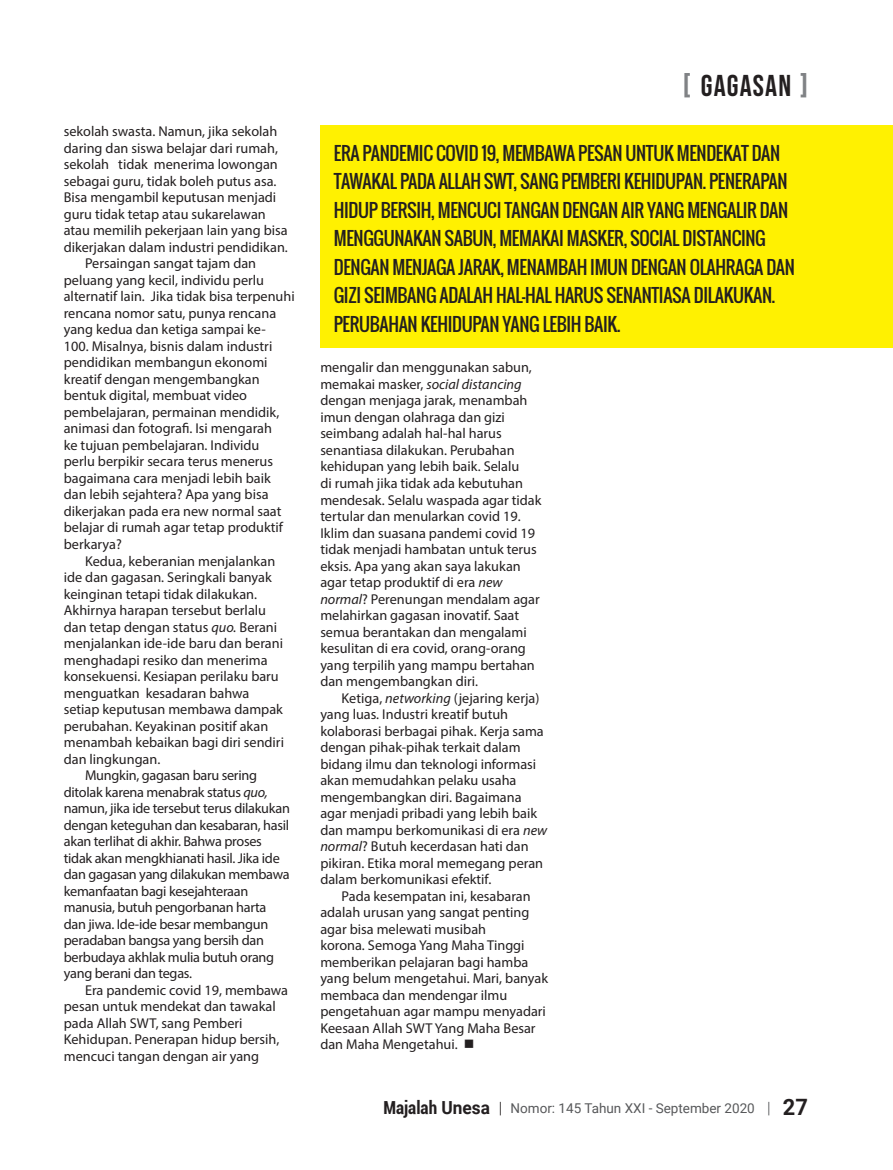
<style>
.page{position:relative;width:893px;height:1170px;background:#fff}
.page>*{position:absolute;margin:0;border:0;box-sizing:border-box;transform-origin:0 0}
.t1{font:30px "Bebas Neue";letter-spacing:.04em;color:#231f20}
.t2{font:18px/28.5px "Oswald";letter-spacing:-.02em;color:#231f20}
.t3{font:14.25px/16.5px "Myriad Pro";color:#231f20}
.t4{font:14.25px "Myriad Pro";letter-spacing:-.02em;color:#231f20}
.t5{font:13.5px "Roboto";color:#57585a}
.s1{font-style:italic}
.s2{color:#808285}
.s3{font-weight:700;font-stretch:condensed;font-size:18px;color:#231f20}
.s4{font-weight:700;font-size:18px;color:#231f20}
.s5{font-family:"Minion Pro";color:#231f20}
.s6{font-family:"Minion Pro"}
.s7{font-weight:700;font-size:22.5px;color:#231f20}
</style>
<div class="page">
<div style="left:320px;top:125px;width:573px;height:223px;background:#fff101"></div>
<p class="t3" style="left:64px;top:123px;width:215px">sekolah swasta. Namun, jika sekolah</p>
<p class="t3" style="left:64px;top:139px;width:216px">daring dan siswa belajar dari rumah,</p>
<p class="t3" style="left:64px;top:156px;width:215px">sekolah tidak menerima lowongan</p>
<p class="t3" style="left:64px;top:172px;width:214px">sebagai guru, tidak boleh putus asa.</p>
<p class="t3" style="left:64px;top:189px;width:214px">Bisa mengambil keputusan menjadi</p>
<p class="t3" style="left:64px;top:205px;width:204px">guru tidak tetap atau sukarelawan</p>
<p class="t3" style="left:64px;top:222px;width:225px">atau memilih pekerjaan lain yang bisa</p>
<p class="t3" style="left:64px;top:238px;width:226px">dikerjakan dalam industri pendidikan.</p>
<p class="t3" style="left:85px;top:255px;width:173px">Persaingan sangat tajam dan</p>
<p class="t3" style="left:64px;top:271px;width:202px">peluang yang kecil, individu perlu</p>
<p class="t3" style="left:64px;top:288px;width:232px">alternatif lain. Jika tidak bisa terpenuhi</p>
<p class="t3" style="left:64px;top:304px;width:214px">rencana nomor satu, punya rencana</p>
<p class="t3" style="left:64px;top:321px;width:203px">yang kedua dan ketiga sampai ke-</p>
<p class="t3" style="left:64px;top:337px;width:210px">100. Misalnya, bisnis dalam industri</p>
<p class="t3" style="left:64px;top:354px;width:205px">pendidikan membangun ekonomi</p>
<p class="t3" style="left:64px;top:370px;width:197px">kreatif dengan mengembangkan</p>
<p class="t3" style="left:64px;top:387px;width:185px">bentuk digital, membuat video</p>
<p class="t3" style="left:64px;top:403px;width:217px">pembelajaran, permainan mendidik,</p>
<p class="t3" style="left:64px;top:420px;width:210px">animasi dan fotografi. Isi mengarah</p>
<p class="t3" style="left:64px;top:436px;width:197px">ke tujuan pembelajaran. Individu</p>
<p class="t3" style="left:64px;top:453px;width:211px">perlu berpikir secara terus menerus</p>
<p class="t3" style="left:64px;top:469px;width:208px">bagaimana cara menjadi lebih baik</p>
<p class="t3" style="left:64px;top:486px;width:206px">dan lebih sejahtera? Apa yang bisa</p>
<p class="t3" style="left:64px;top:502px;width:219px">dikerjakan pada era new normal saat</p>
<p class="t3" style="left:64px;top:519px;width:221px">belajar di rumah agar tetap produktif</p>
<p class="t3" style="left:64px;top:535px;width:60px">berkarya?</p>
<p class="t3" style="left:85px;top:552px;width:192px">Kedua, keberanian menjalankan</p>
<p class="t3" style="left:64px;top:568px;width:210px">ide dan gagasan. Seringkali banyak</p>
<p class="t3" style="left:64px;top:585px;width:195px">keinginan tetapi tidak dilakukan.</p>
<p class="t3" style="left:64px;top:601px;width:204px">Akhirnya harapan tersebut berlalu</p>
<p class="t3" style="left:64px;top:618px;width:215px">dan tetap dengan status <span class="s1">quo.</span> Berani</p>
<p class="t3" style="left:64px;top:634px;width:221px">menjalankan ide-ide baru dan berani</p>
<p class="t3" style="left:64px;top:651px;width:205px">menghadapi resiko dan menerima</p>
<p class="t3" style="left:64px;top:667px;width:217px">konsekuensi. Kesiapan perilaku baru</p>
<p class="t3" style="left:64px;top:684px;width:187px">menguatkan kesadaran bahwa</p>
<p class="t3" style="left:64px;top:700px;width:221px">setiap keputusan membawa dampak</p>
<p class="t3" style="left:64px;top:717px;width:206px">perubahan. Keyakinan positif akan</p>
<p class="t3" style="left:64px;top:733px;width:222px">menambah kebaikan bagi diri sendiri</p>
<p class="t3" style="left:64px;top:750px;width:98px">dan lingkungan.</p>
<p class="t4" style="left:85px;top:766px;width:173px">Mungkin, gagasan baru sering</p>
<p class="t4" style="left:64px;top:783px;width:205px">ditolak karena menabrak status <span class="s1">quo,</span></p>
<p class="t4" style="left:64px;top:799px;width:228px">namun, jika ide tersebut terus dilakukan</p>
<p class="t4" style="left:64px;top:816px;width:227px">dengan keteguhan dan kesabaran, hasil</p>
<p class="t4" style="left:64px;top:832px;width:200px">akan terlihat di akhir. Bahwa proses</p>
<p class="t4" style="left:64px;top:849px;width:218px">tidak akan mengkhianati hasil. Jika ide</p>
<p class="t4" style="left:64px;top:865px;width:227px">dan gagasan yang dilakukan membawa</p>
<p class="t4" style="left:64px;top:882px;width:186px">kemanfaatan bagi kesejahteraan</p>
<p class="t4" style="left:64px;top:898px;width:204px">manusia, butuh pengorbanan harta</p>
<p class="t4" style="left:64px;top:915px;width:206px">dan jiwa. Ide-ide besar membangun</p>
<p class="t4" style="left:64px;top:931px;width:202px">peradaban bangsa yang bersih dan</p>
<p class="t4" style="left:64px;top:948px;width:212px">berbudaya akhlak mulia butuh orang</p>
<p class="t4" style="left:64px;top:964px;width:130px">yang berani dan tegas.</p>
<p class="t3" style="left:85px;top:981px;width:205px">Era pandemic covid 19, membawa</p>
<p class="t3" style="left:64px;top:997px;width:214px">pesan untuk mendekat dan tawakal</p>
<p class="t3" style="left:64px;top:1014px;width:180px">pada Allah SWT, sang Pemberi</p>
<p class="t3" style="left:64px;top:1030px;width:217px">Kehidupan. Penerapan hidup bersih,</p>
<p class="t3" style="left:64px;top:1047px;width:197px">mencuci tangan dengan air yang</p>
<h1 class="t1" style="left:683px;top:68px;width:127px"><span class="s2">[</span> GAGASAN <span class="s2">]</span></h1>
<p class="t2" style="left:334px;top:139px;width:462px">ERA PANDEMIC COVID 19, MEMBAWA PESAN UNTUK MENDEKAT DAN TAWAKAL PADA ALLAH SWT, SANG PEMBERI KEHIDUPAN. PENERAPAN HIDUP BERSIH, MENCUCI TANGAN DENGAN AIR YANG MENGALIR DAN MENGGUNAKAN SABUN, MEMAKAI MASKER, SOCIAL DISTANCING DENGAN MENJAGA JARAK, MENAMBAH IMUN DENGAN OLAHRAGA DAN GIZI SEIMBANG ADALAH HAL-HAL HARUS SENANTIASA DILAKUKAN.<br>PERUBAHAN KEHIDUPAN YANG LEBIH BAIK.</p>
<p class="t3" style="left:320px;top:359px;width:223px">mengalir dan menggunakan sabun, memakai masker, <span class="s1">social distancing </span>dengan menjaga jarak, menambah imun dengan olahraga dan gizi seimbang adalah hal-hal harus senantiasa dilakukan. Perubahan kehidupan yang lebih baik. Selalu<br>di rumah jika tidak ada kebutuhan mendesak. Selalu waspada agar tidak tertular dan menularkan covid 19.<br>Iklim dan suasana pandemi covid 19 tidak menjadi hambatan untuk terus eksis. Apa yang akan saya lakukan agar tetap produktif di era <span class="s1">new normal</span>? Perenungan mendalam agar melahirkan gagasan inovatif. Saat semua berantakan dan mengalami kesulitan di era covid, orang-orang yang terpilih yang mampu bertahan dan mengembangkan diri.</p>
<p class="t3" style="left:320px;top:689px;width:228px;text-indent:21px">Ketiga, <span class="s1">networking</span> (jejaring kerja) yang luas. Industri kreatif butuh kolaborasi berbagai pihak. Kerja sama dengan pihak-pihak terkait dalam bidang ilmu dan teknologi informasi akan memudahkan pelaku usaha mengembangkan diri. Bagaimana agar menjadi pribadi yang lebih baik dan mampu berkomunikasi di era <span class="s1">new normal</span>? Butuh kecerdasan hati dan pikiran. Etika moral memegang peran dalam berkomunikasi efektif.</p>
<p class="t3" style="left:320px;top:887px;width:229px;text-indent:21px">Pada kesempatan ini, kesabaran adalah urusan yang sangat penting agar bisa melewati musibah<br>korona. Semoga Yang Maha Tinggi memberikan pelajaran bagi hamba yang belum mengetahui. Mari, banyak membaca dan mendengar ilmu pengetahuan agar mampu menyadari<br>Keesaan Allah SWT Yang Maha Besar dan Maha Mengetahui. ■</p>
<p class="t5" style="left:383px;top:1098px;width:426px"><span class="s3">Majalah</span> <span class="s4">Unesa</span> <span class="s5">|</span> Nomor: 145 Tahun XXI - September 2020 <span class="s6">|</span> <span class="s7">27</span></p>
</div>
